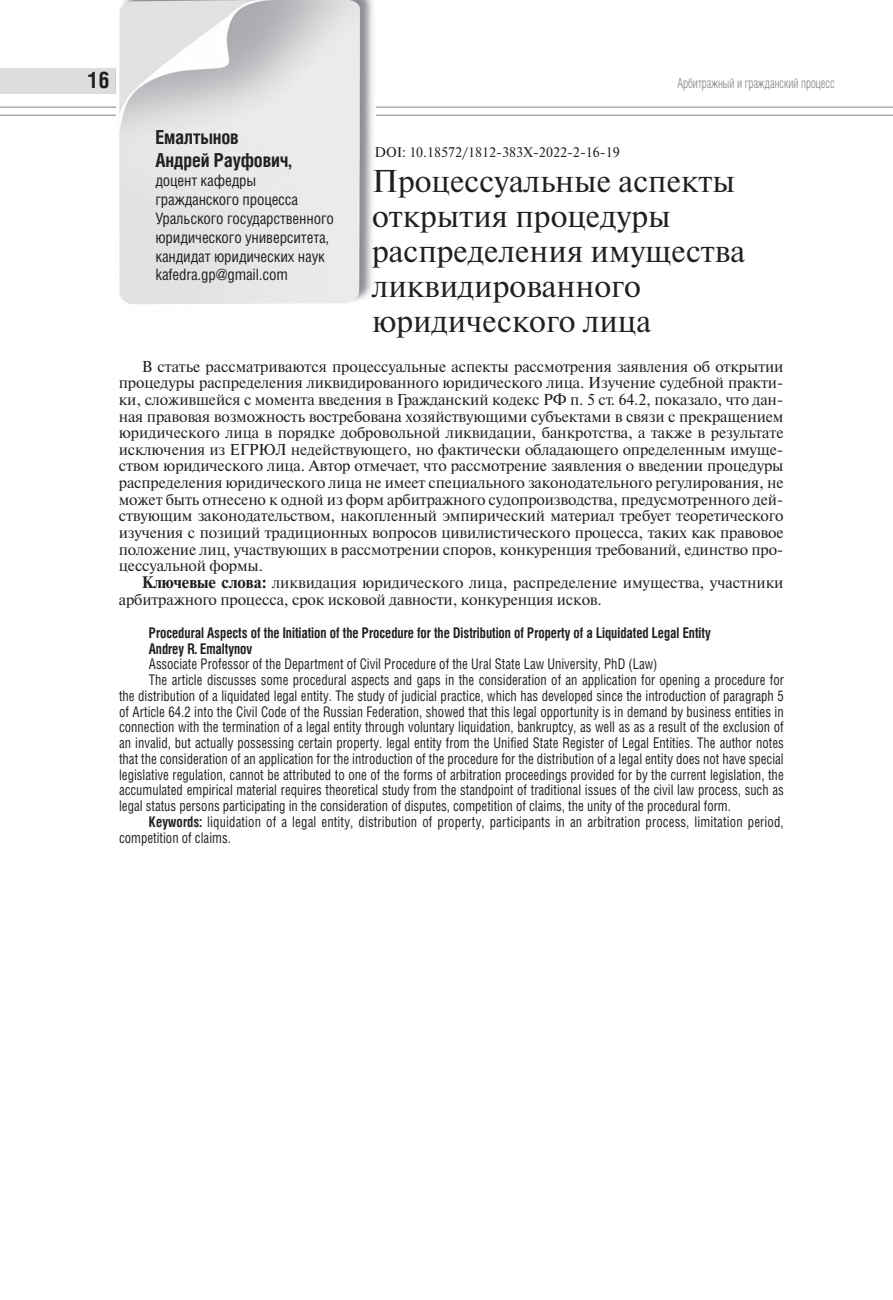
<style>
.page{position:relative;width:893px;height:1300px;background:#fff}
.page>*{position:absolute;margin:0;border:0;box-sizing:border-box;transform-origin:0 0}
.t1{font:31.5px/35px "Newton C";color:#231f20}
.t2{font:700 22.75px "Helios Cond";color:#231f20}
.t3{font:700 19.25px/23.1px "Helios Cond";letter-spacing:-.01em;color:#231f20}
.t4{font:15.75px/16.6px "Newton C";letter-spacing:-.01em;color:#231f20;text-align:justify}
.t5{font:15.75px/18.9px "Helios Cond";letter-spacing:-.01em;color:#231f20}
.t6{font:14.7px "Helios Cond";color:#231f20;scale:.9 1}
.t7{font:700 14.7px/15.8px "Helios Cond";color:#231f20;scale:.9 1}
.t8{font:14px "Newton C";color:#231f20}
.t9{font:300 14px "Helios Cond";color:#808285;scale:.84 1}
.s1{font-weight:700}
</style>
<div class="page">
<div style="left:0;top:68px;width:118px;height:26px;background:#dcdddf"></div>
<hr style="left:0;top:107px;width:868px;height:1px;background:#808285">
<hr style="left:0;top:115px;width:868px;height:1px;background:#808285">
<svg style="left:868px;top:107px;width:25px;height:1px"></svg>
<svg style="left:868px;top:115px;width:25px;height:1px"></svg>
<img style="left:116px;top:0;width:259px;height:304px">
<h2 class="t2" style="left:88px;top:72px;width:24px">16</h2>
<p class="t9" style="left:677px;top:75px;width:189px">Арбитражный и гражданский процесс</p>
<h3 class="t3" style="left:155px;top:127px;width:138px">Емалтынов<br>Андрей Рауфович,</h3>
<p class="t5" style="left:155px;top:172px;width:180px">доцент кафедры гражданского процесса<br>Уральского государственного юридического университета, кандидат юридических наук kafedra.gp@gmail.com</p>
<p class="t8" style="left:375px;top:148px;width:247px">DOI: 10.18572/1812-383X-2022-2-16-19</p>
<h1 class="t1" style="left:372px;top:166px;width:374px">Процессуальные аспекты открытия процедуры распределения имущества ликвидированного юридического лица</h1>
<p class="t4" style="left:119px;top:359px;width:666px;text-indent:23px">В статье рассматриваются процессуальные аспекты рассмотрения заявления об открытии процедуры распределения ликвидированного юридического лица. Изучение судебной практи&shy;ки, сложившейся с момента введения в Гражданский кодекс РФ п. 5 ст. 64.2, показало, что дан&shy;ная правовая возможность востребована хозяйствующими субъектами в связи с прекращением юридического лица в порядке добровольной ликвидации, банкротства, а также в результате исключения из ЕГРЮЛ недействующего, но фактически обладающего определенным имуще&shy;ством юридического лица. Автор отмечает, что рассмотрение заявления о введении процедуры распределения юридического лица не имеет специального законодательного регулирования, не может быть отнесено к одной из форм арбитражного судопроизводства, предусмотренного дей&shy;ствующим законодательством, накопленный эмпирический материал требует теоретического изучения с позиций традиционных вопросов цивилистического процесса, таких как правовое положение лиц, участвующих в рассмотрении споров, конкуренция требований, единство про&shy;цессуальной формы.</p>
<p class="t4" style="left:119px;top:575px;width:666px;text-indent:23px"><span class="s1">Ключевые слова:</span> ликвидация юридического лица, распределение имущества, участники арбитражного процесса, срок исковой давности, конкуренция исков.</p>
<p class="t7" style="left:149px;top:626px;width:626px">Procedural Aspects of the Initiation of the Procedure for the Distribution of Property of a Liquidated Legal Entity<br>Andrey R. Emaltynov</p>
<p class="t6" style="left:149px;top:659px;width:567px">Associate Professor of the Department of Civil Procedure of the Ural State Law University, PhD (Law)</p>
<p class="t6" style="left:149px;top:674px;width:707px">The article discusses some procedural aspects and gaps in the consideration of an application for opening a procedure for</p>
<p class="t6" style="left:119px;top:690px;width:740px">the distribution of a liquidated legal entity. The study of judicial practice, which has developed since the introduction of paragraph 5</p>
<p class="t6" style="left:119px;top:706px;width:740px">of Article 64.2 into the Civil Code of the Russian Federation, showed that this legal opportunity is in demand by business entities in</p>
<p class="t6" style="left:119px;top:722px;width:740px">connection with the termination of a legal entity through voluntary liquidation, bankruptcy, as well as as a result of the exclusion of</p>
<p class="t6" style="left:119px;top:737px;width:740px">an invalid, but actually possessing certain property. legal entity from the Unified State Register of Legal Entities. The author notes</p>
<p class="t6" style="left:119px;top:753px;width:740px">that the consideration of an application for the introduction of the procedure for the distribution of a legal entity does not have special</p>
<p class="t6" style="left:119px;top:769px;width:740px">legislative regulation, cannot be attributed to one of the forms of arbitration proceedings provided for by the current legislation, the</p>
<p class="t6" style="left:119px;top:785px;width:740px">accumulated empirical material requires theoretical study from the standpoint of traditional issues of the civil law process, such as</p>
<p class="t6" style="left:119px;top:800px;width:681px">legal status persons participating in the consideration of disputes, competition of claims, the unity of the procedural form.</p>
<p class="t6" style="left:149px;top:816px;width:707px"><span class="s1">Keywords:</span> liquidation of a legal entity, distribution of property, participants in an arbitration process, limitation period,</p>
<p class="t6" style="left:119px;top:832px;width:126px">competition of claims.</p>
</div>
